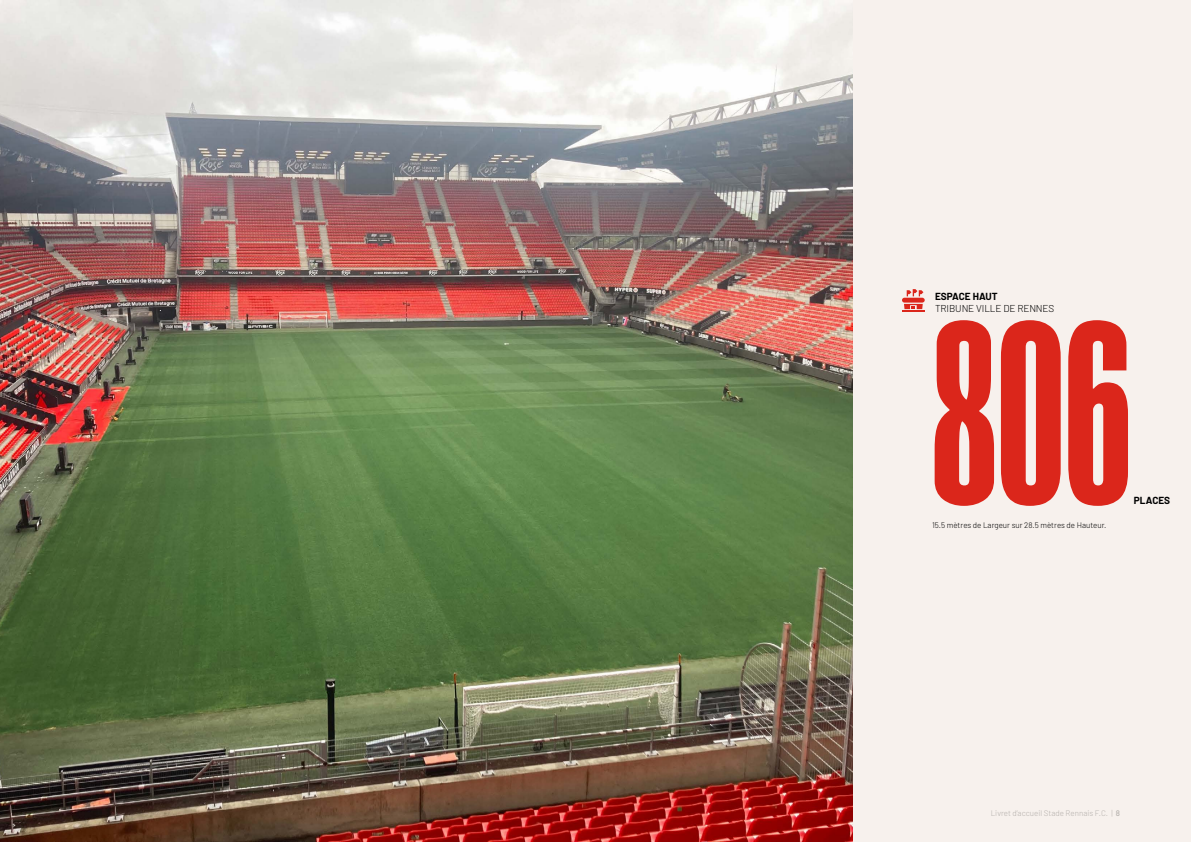
<style>
.page{position:relative;width:1191px;height:842px;background:#f7f1ed}
.page>*{position:absolute;margin:0;border:0;box-sizing:border-box;transform-origin:0 0}
.t1{font:700 255px "Galderglynn 1884 Sq Rg";color:#db261b}
.t2{font:300 10px "Barlow";letter-spacing:-.01em;color:#000}
.t3{font:700 10px "Barlow";color:#000}
.t4{font:300 8px "Barlow";color:#000}
.t5{font:300 8px "Barlow";color:#b5b0ac}
.s1{font-weight:500}
</style>
<div class="page">
<img style="left:0;top:0;width:852px;height:841px">
<hr style="left:902px;top:310px;width:22px;height:2px;background:#db261b">
<svg style="left:902px;top:289px;width:22px;height:20px"></svg>
<p class="t3" style="left:935px;top:289px;width:64px">ESPACE HAUT</p>
<p class="t2" style="left:935px;top:301px;width:121px">TRIBUNE VILLE DE RENNES</p>
<h1 class="t1" style="left:932px;top:277px;width:201px">806</h1>
<p class="t3" style="left:1134px;top:493px;width:38px">PLACES</p>
<p class="t4" style="left:932px;top:519px;width:176px">15.5 mètres de Largeur sur 28.5 mètres de Hauteur.</p>
<p class="t5" style="left:990px;top:807px;width:131px">Livret d’accueil Stade Rennais F.C. | <span class="s1">8</span></p>
</div>
